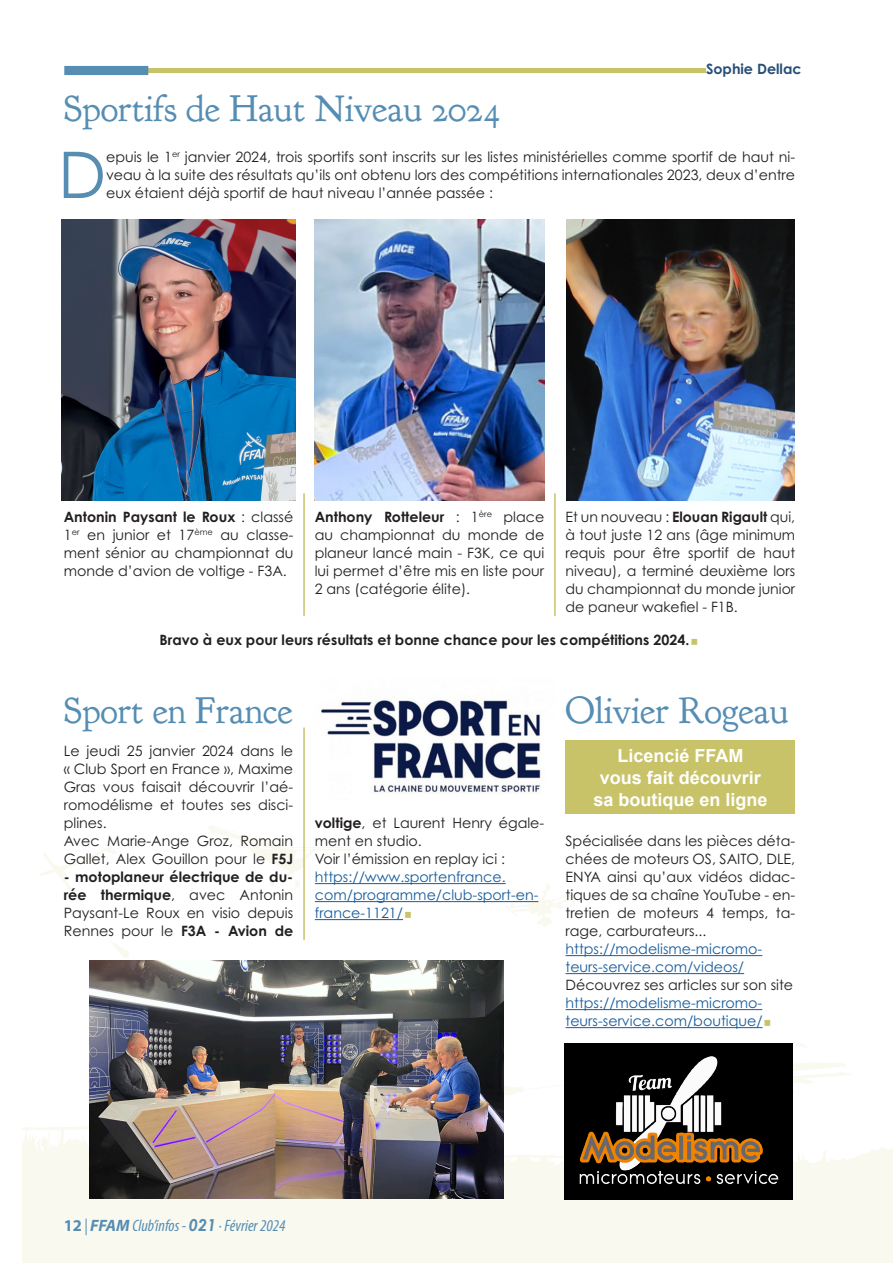
<style>
.page{position:relative;width:893px;height:1263px;background:#fff}
.page>*{position:absolute;margin:0;border:0;box-sizing:border-box;transform-origin:0 0}
.standard_lettrine{font:64.35px "Century Gothic Pro";color:#558db3}
.TITRE_CGFFAM{font:37.5px "Goudy Bookletter 1911";color:#558db3}
.TITRE_CG_sous-titre{font:700 18px/21.8px "Arial";color:#fff;text-align:center}
.t1{font:italic condensed 16.5px "Myriad Pro";color:#558db3}
.standard_lettrine-2{font:14.25px/18px "Century Gothic Pro";color:#231f20;text-align:justify}
.t2{font:14.25px/18px "Century Gothic Pro";color:#175d9e}
.t3{font:700 14.25px "Century Gothic Pro";color:#231f20}
.signature_plus{font:700 14.25px "Century Gothic Pro";color:#274f77}
.s1{font-weight:700}
.s2{font-weight:700;font-style:normal;font-stretch:normal}
.s3{font-weight:700;font-stretch:normal}
.s4{font-family:"Century Gothic Pro";font-weight:700;font-stretch:normal}
</style>
<div class="page">
<svg style="left:22px;top:825px;width:871px;height:438px"></svg>
<img style="left:62px;top:219px;width:233px;height:281px">
<img style="left:315px;top:219px;width:229px;height:281px">
<img style="left:566px;top:219px;width:229px;height:281px">
<hr style="left:304px;top:493px;width:1px;height:123px;background:#c8c369">
<hr style="left:555px;top:493px;width:1px;height:123px;background:#c8c369">
<div style="left:68px;top:68px;width:729px;height:5px;background:#c8c369"></div>
<div style="left:64px;top:66px;width:84px;height:9px;background:#558db3"></div>
<div style="left:706px;top:62px;width:95px;height:15px;background:#fff"></div>
<hr style="left:315px;top:883px;width:191px;height:1px;background:#175d9e">
<hr style="left:315px;top:901px;width:223px;height:1px;background:#175d9e">
<hr style="left:315px;top:919px;width:88px;height:1px;background:#175d9e">
<hr style="left:304px;top:728px;width:1px;height:212px;background:#c8c369">
<img style="left:321px;top:699px;width:222px;height:95px">
<img style="left:89px;top:960px;width:415px;height:238px">
<div style="left:566px;top:740px;width:229px;height:73px;background:#c8c369"></div>
<hr style="left:566px;top:955px;width:196px;height:1px;background:#175d9e">
<hr style="left:566px;top:973px;width:178px;height:1px;background:#175d9e">
<hr style="left:566px;top:1009px;width:196px;height:1px;background:#175d9e">
<hr style="left:566px;top:1027px;width:196px;height:1px;background:#175d9e">
<img style="left:564px;top:1043px;width:228px;height:157px">
<svg style="left:405px;top:912px;width:6px;height:6px"></svg>
<svg style="left:765px;top:1020px;width:5px;height:6px"></svg>
<p class="TITRE_CGFFAM" style="left:64px;top:85px;width:438px">Sportifs de Haut Niveau 2024</p>
<p class="signature_plus" style="left:706px;top:60px;width:97px">Sophie Dellac</p>
<p class="standard_lettrine" style="left:58px;top:136px;width:49px">D</p>
<p class="standard_lettrine-2" style="left:106px;top:148px;width:691px">epuis le 1<sup>er</sup> janvier 2024, trois sportifs sont inscrits sur les listes ministérielles comme sportif de haut ni&shy;veau à la suite des résultats qu’ils ont obtenu lors des compétitions internationales 2023, deux d’entre eux étaient déjà sportif de haut niveau l’année passée :</p>
<p class="standard_lettrine-2" style="left:64px;top:508px;width:231px"><span class="s1">Antonin Paysant le Roux</span> : classé 1<sup>er</sup> en junior et 17<sup>ème</sup> au classe&shy;ment sénior au championnat du monde d’avion de voltige - F3A.</p>
<p class="standard_lettrine-2" style="left:315px;top:508px;width:231px"><span class="s1">Anthony Rotteleur</span> : 1<sup>ère</sup> place au championnat du monde de planeur lancé main - F3K, ce qui lui permet d’être mis en liste pour 2 ans (catégorie élite).</p>
<p class="standard_lettrine-2" style="left:566px;top:508px;width:231px">Et un nouveau : <span class="s1">Elouan Rigault</span> qui, à tout juste 12 ans (âge minimum requis pour être sportif de haut niveau), a terminé deuxième lors du championnat du monde junior de paneur wakefiel - F1B.</p>
<p class="t3" style="left:160px;top:631px;width:531px">Bravo à eux pour leurs résultats et bonne chance pour les compétitions 2024.</p>
<p class="TITRE_CGFFAM" style="left:64px;top:687px;width:230px">Sport en France</p>
<p class="standard_lettrine-2" style="left:64px;top:742px;width:231px">Le jeudi 25 janvier 2024 dans le « Club Sport en France », Maxime Gras vous faisait découvrir l’aé&shy;romodélisme et toutes ses disci&shy;plines.</p>
<p class="standard_lettrine-2" style="left:64px;top:832px;width:231px">Avec Marie-Ange Groz, Romain<br>Gallet, Alex Gouillon pour le <span class="s1">F5J</span></p>
<p class="standard_lettrine-2" style="left:64px;top:868px;width:231px"><span class="s1">- motoplaneur électrique de du&shy;rée thermique</span>, avec Antonin Paysant-Le Roux en visio depuis Rennes pour le <span class="s1">F3A - Avion de</span></p>
<p class="standard_lettrine-2" style="left:315px;top:814px;width:231px"><span class="s1">voltige</span>, et Laurent Henry égale&shy;ment en studio.</p>
<p class="standard_lettrine-2" style="left:315px;top:850px;width:192px">Voir l’émission en replay ici :</p>
<p class="t2" style="left:315px;top:868px;width:225px">https://www.sportenfrance. com/programme/club-sport-en&shy;france-1121/</p>
<p class="TITRE_CGFFAM" style="left:566px;top:687px;width:225px">Olivier Rogeau</p>
<p class="TITRE_CG_sous-titre" style="left:593px;top:745px;width:176px">Licencié FFAM<br>vous fait découvrir sa boutique en ligne</p>
<p class="standard_lettrine-2" style="left:566px;top:832px;width:231px">Spécialisée dans les pièces déta&shy;chées de moteurs OS, SAITO, DLE, ENYA ainsi qu’aux vidéos didac&shy;tiques de sa chaîne YouTube - en&shy;tretien de moteurs 4 temps, ta&shy;rage, carburateurs...</p>
<p class="t2" style="left:566px;top:940px;width:198px">https://modelisme-micromo&shy;teurs-service.com/videos/</p>
<p class="standard_lettrine-2" style="left:566px;top:976px;width:229px">Découvrez ses articles sur son site</p>
<p class="t2" style="left:566px;top:994px;width:198px">https://modelisme-micromo&shy;teurs-service.com/boutique/</p>
<p class="t1" style="left:64px;top:1216px;width:223px"><span class="s2">12</span> | <span class="s3">FFAM</span> Club’infos - <span class="s4">021</span> · Février 2024</p>
</div>
